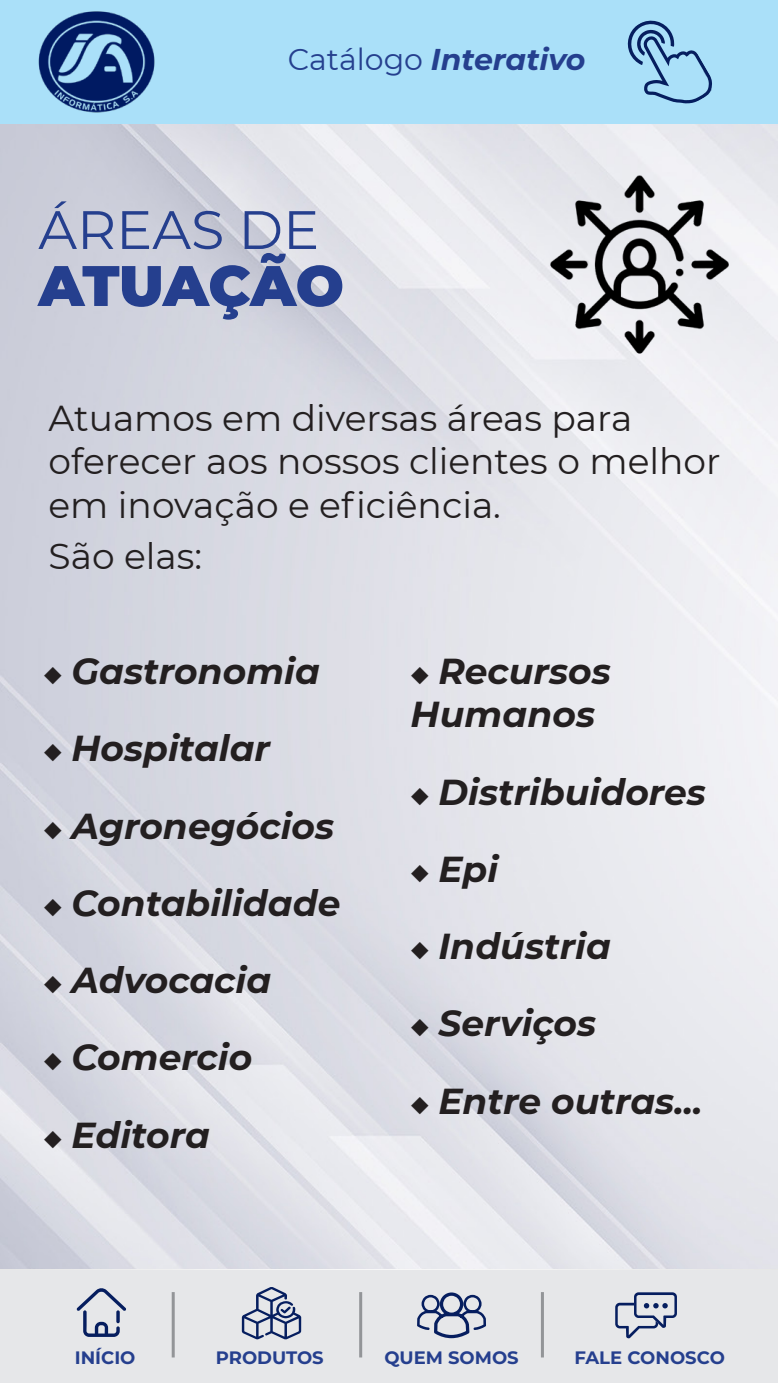
<style>
.page{position:relative;width:778px;height:1383px;background:#fff}
.page>*{position:absolute;margin:0;border:0;box-sizing:border-box;transform-origin:0 0}
.t1{font:900 57px "Montserrat";letter-spacing:-.01em;color:#253f8e}
.t2{font:54px "Montserrat";color:#253f8e}
.t3{font:italic 700 36px/43.2px "Montserrat";color:#231f20}
.t4{font:36px/43.2px "Montserrat";color:#231f20}
.t5{font:italic 700 30px "Montserrat";color:#253f8e}
.t6{font:700 18px "Montserrat";color:#253f8e}
.s1{font-weight:400;font-style:normal}
.s2{font-size:31.5px}
</style>
<div class="page">
<div style="left:0;top:0;width:777px;height:124px;background:#aae0f9"></div>
<svg style="left:627px;top:20px;width:84px;height:83px"></svg>
<img style="left:38px;top:11px;width:117px;height:102px">
<div style="left:0;top:1270px;width:777px;height:113px;background:#e6e7e9"></div>
<svg style="left:77px;top:1288px;width:49px;height:49px"></svg>
<svg style="left:242px;top:1287px;width:59px;height:52px"></svg>
<svg style="left:417px;top:1292px;width:69px;height:46px"></svg>
<hr style="left:172px;top:1292px;width:3px;height:65px;background:#939598">
<hr style="left:359px;top:1292px;width:3px;height:65px;background:#939598">
<hr style="left:540px;top:1292px;width:3px;height:65px;background:#939598">
<svg style="left:615px;top:1292px;width:61px;height:46px"></svg>
<img style="left:529px;top:155px;width:219px;height:231px">
<p class="t5" style="left:288px;top:37px;width:299px"><span class="s1">Catálogo</span> Interativo</p>
<h2 class="t2" style="left:38px;top:193px;width:282px">ÁREAS DE</h2>
<h1 class="t1" style="left:38px;top:243px;width:307px">ATUAÇÃO</h1>
<p class="t4" style="left:48px;top:395px;width:673px">Atuamos em diversas áreas para oferecer aos nossos clientes o melhor em inovação e eficiência.</p>
<p class="t4" style="left:48px;top:534px;width:155px">São elas:</p>
<p class="t3" style="left:44px;top:648px;width:277px"><span class="s2">◆</span> Gastronomia</p>
<p class="t3" style="left:44px;top:725px;width:228px"><span class="s2">◆</span> Hospitalar</p>
<p class="t3" style="left:44px;top:802px;width:292px"><span class="s2">◆</span> Agronegócios</p>
<p class="t3" style="left:44px;top:880px;width:298px"><span class="s2">◆</span> Contabilidade</p>
<p class="t3" style="left:44px;top:957px;width:229px"><span class="s2">◆</span> Advocacia</p>
<p class="t3" style="left:44px;top:1034px;width:210px"><span class="s2">◆</span> Comercio</p>
<p class="t3" style="left:44px;top:1111px;width:168px"><span class="s2">◆</span> Editora</p>
<p class="t3" style="left:410px;top:648px;width:202px"><span class="s2">◆</span> Recursos<br>Humanos</p>
<p class="t3" style="left:410px;top:768px;width:297px"><span class="s2">◆</span> Distribuidores</p>
<p class="t3" style="left:410px;top:846px;width:89px"><span class="s2">◆</span> Epi</p>
<p class="t3" style="left:410px;top:923px;width:202px"><span class="s2">◆</span> Indústria</p>
<p class="t3" style="left:410px;top:1000px;width:187px"><span class="s2">◆</span> Serviços</p>
<p class="t3" style="left:410px;top:1077px;width:293px"><span class="s2">◆</span> Entre outras...</p>
<p class="t6" style="left:75px;top:1344px;width:62px">INÍCIO</p>
<p class="t6" style="left:216px;top:1344px;width:109px">PRODUTOS</p>
<p class="t6" style="left:384px;top:1344px;width:136px">QUEM SOMOS</p>
<p class="t6" style="left:574px;top:1344px;width:152px">FALE CONOSCO</p>
</div>
